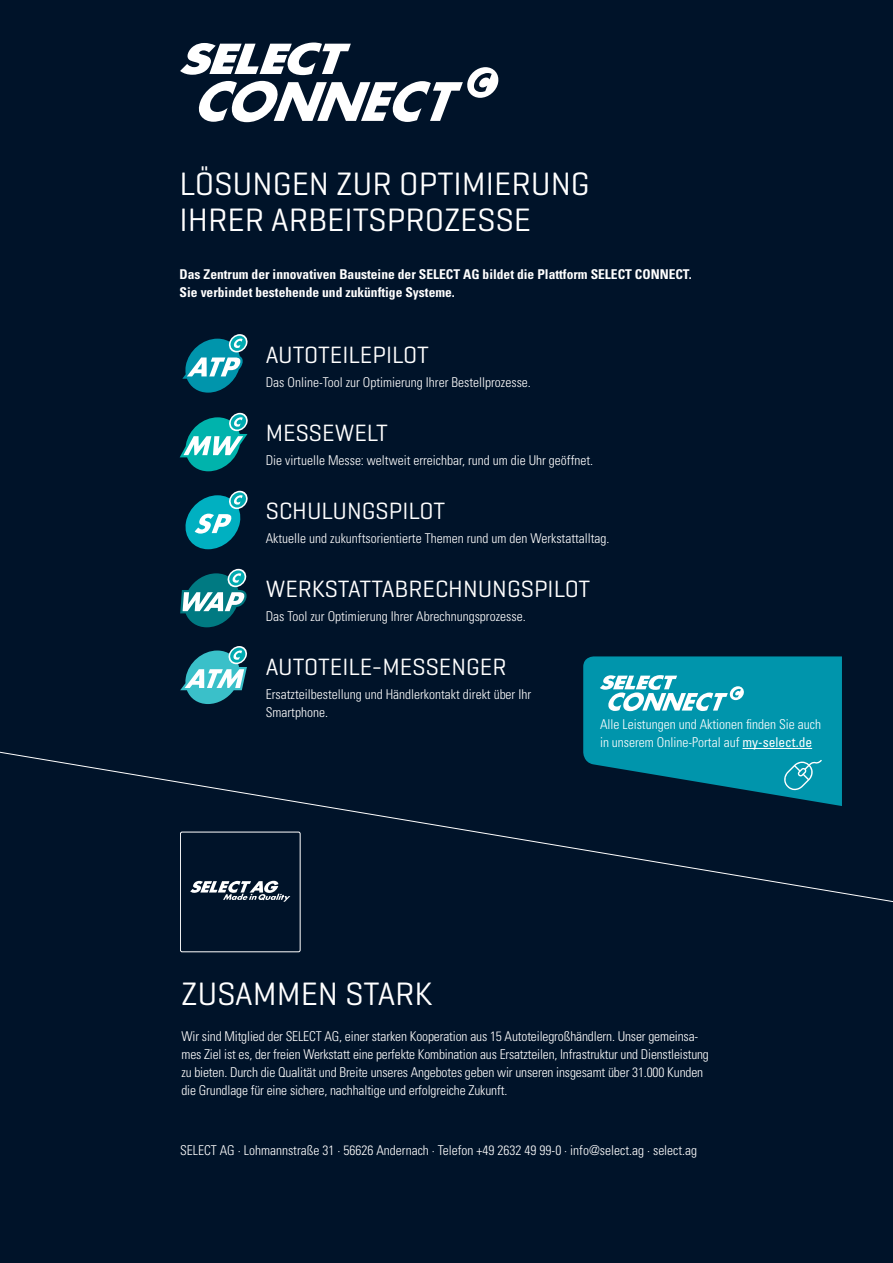
<style>
.page{position:relative;width:893px;height:1263px;background:#001329}
.page>*{position:absolute;margin:0;border:0;box-sizing:border-box;transform-origin:0 0}
.t1{font:33px/36px "Geogrotesque";color:#fff}
.t2{font:24px "Geogrotesque";color:#fff}
.t3{font:300 condensed 13.5px/18px "Univers LT Std";color:#fff}
.t4{font:700 condensed 13.5px/18px "Univers LT Std";color:#fff}
.s1{font-weight:400}
</style>
<div class="page">
<svg style="left:0;top:751px;width:893px;height:202px"></svg>
<svg style="left:182px;top:334px;width:66px;height:59px"></svg>
<svg style="left:180px;top:413px;width:68px;height:58px"></svg>
<svg style="left:185px;top:491px;width:63px;height:58px"></svg>
<svg style="left:180px;top:569px;width:67px;height:58px"></svg>
<svg style="left:180px;top:646px;width:67px;height:58px"></svg>
<svg style="left:180px;top:43px;width:318px;height:79px"></svg>
<div style="left:180px;top:832px;width:120px;height:120px;background:#001329;border-radius:2px"></div>
<div style="left:180px;top:832px;width:121px;height:120px;border:1px solid #fff;border-radius:2px"></div>
<svg style="left:190px;top:881px;width:100px;height:21px"></svg>
<svg style="left:583px;top:656px;width:259px;height:150px;background:#0e879c"></svg>
<hr style="left:742px;top:748px;width:70px;height:1px;background:#fff">
<h1 class="t1" style="left:180px;top:165px;width:412px">LÖSUNGEN ZUR OPTIMIERUNG<br>IHRER ARBEITSPROZESSE</h1>
<p class="t4" style="left:180px;top:265px;width:513px">Das Zentrum der innovativen Bausteine der SELECT AG bildet die Plattform SELECT CONNECT.<br>Sie verbindet bestehende und zukünftige Systeme.</p>
<h2 class="t2" style="left:266px;top:340px;width:165px">AUTOTEILEPILOT</h2>
<p class="t3" style="left:266px;top:373px;width:267px">Das Online-Tool zur Optimierung Ihrer Bestellprozesse.</p>
<h2 class="t2" style="left:266px;top:418px;width:124px">MESSEWELT</h2>
<p class="t3" style="left:266px;top:451px;width:329px">Die virtuelle Messe: weltweit erreichbar, rund um die Uhr geöffnet.</p>
<h2 class="t2" style="left:266px;top:496px;width:181px">SCHULUNGSPILOT</h2>
<p class="t3" style="left:266px;top:529px;width:345px">Aktuelle und zukunftsorientierte Themen rund um den Werkstattalltag.</p>
<h2 class="t2" style="left:266px;top:574px;width:326px">WERKSTATTABRECHNUNGSPILOT</h2>
<p class="t3" style="left:266px;top:607px;width:261px">Das Tool zur Optimierung Ihrer Abrechnungsprozesse.</p>
<h2 class="t2" style="left:266px;top:652px;width:242px">AUTOTEILE-MESSENGER</h2>
<p class="t3" style="left:266px;top:685px;width:267px">Ersatzteilbestellung und Händlerkontakt direkt über Ihr<br>Smartphone.</p>
<p class="t3" style="left:600px;top:715px;width:223px">Alle Leistungen und Aktionen finden Sie auch in unserem Online-Portal auf <span class="s1">my-select.de</span></p>
<h1 class="t1" style="left:181px;top:975px;width:253px">ZUSAMMEN STARK</h1>
<p class="t3" style="left:181px;top:1027px;width:529px">Wir sind Mitglied der SELECT AG, einer starken Kooperation aus 15 Autoteilegroßhändlern. Unser gemeinsa&shy;mes Ziel ist es, der freien Werkstatt eine perfekte Kombination aus Ersatzteilen, Infrastruktur und Dienstleistung zu bieten. Durch die Qualität und Breite unseres Angebotes geben wir unseren insgesamt über 31.000 Kunden die Grundlage für eine sichere, nachhaltige und erfolgreiche Zukunft.</p>
<p class="t3" style="left:180px;top:1141px;width:519px">SELECT AG · Lohmannstraße 31 · 56626 Andernach · Telefon +49 2632 49 99-0 · info@select.ag · select.ag</p>
</div>
